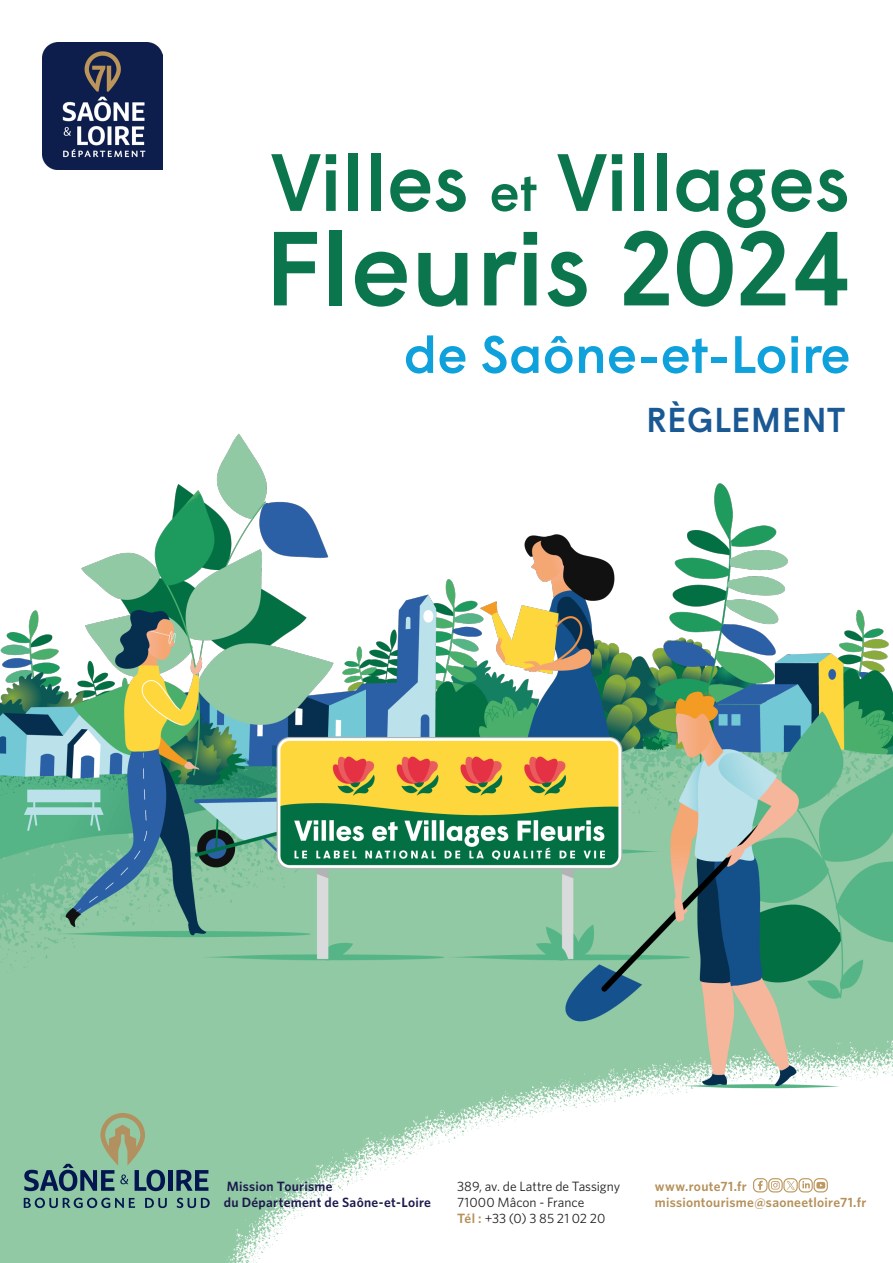
<style>
.page{position:relative;width:893px;height:1263px;background:#fff}
.page>*{position:absolute;margin:0;border:0;box-sizing:border-box;transform-origin:0 0}
.t1{font:500 105px "Wigrum";color:#0b764e}
.t2{font:500 81px "Wigrum";color:#0b764e}
.t3{font:500 52.5px "Wigrum";color:#0ea1dc}
.t4{font:500 34.5px "Wigrum";letter-spacing:.01em;color:#1a5994}
.t5{font:13.5px "Whitney";color:#231f20}
.t6{font:600 13.5px "Whitney";letter-spacing:.02em;color:#b59059}
.t7{font:600 13.5px "Whitney";letter-spacing:.02em;color:#1d184c}
.s1{font-size:52.5px}
.s2{font-weight:600;color:#b59059}
</style>
<div class="page">
<img style="left:0;top:434px;width:893px;height:829px">
<img style="left:43px;top:43px;width:119px;height:127px">
<svg style="left:816px;top:1182px;width:9px;height:7px"></svg>
<svg style="left:802px;top:1181px;width:8px;height:7px"></svg>
<div style="left:813px;top:1178px;width:15px;height:14px;border:1px solid #bd985f;border-radius:5px"></div>
<div style="left:783px;top:1178px;width:15px;height:14px;border:1px solid #bd985f;border-radius:5px"></div>
<svg style="left:752px;top:1177px;width:43px;height:16px"></svg>
<div style="left:798px;top:1178px;width:15px;height:14px;border:1px solid #bd985f;border-radius:5px"></div>
<hr style="left:168px;top:1170px;width:4px;height:21px;background:#031650">
<svg style="left:176px;top:1170px;width:32px;height:21px"></svg>
<svg style="left:24px;top:1198px;width:111px;height:10px"></svg>
<svg style="left:145px;top:1198px;width:22px;height:10px"></svg>
<svg style="left:177px;top:1198px;width:33px;height:10px"></svg>
<svg style="left:24px;top:1113px;width:141px;height:78px;background:#81ad92"></svg>
<p class="t2" style="left:271px;top:121px;width:581px">Villes <span class="s1">et</span> Villages</p>
<p class="t1" style="left:265px;top:189px;width:587px">Fleuris 2024</p>
<p class="t3" style="left:404px;top:315px;width:448px">de Saône-et-Loire</p>
<p class="t4" style="left:646px;top:394px;width:201px">RÈGLEMENT</p>
<p class="t7" style="left:227px;top:1177px;width:107px">Mission Tourisme</p>
<p class="t7" style="left:224px;top:1193px;width:209px">du Département de Saône-et-Loire</p>
<p class="t5" style="left:457px;top:1177px;width:165px">389, av. de Lattre de Tassigny</p>
<p class="t5" style="left:457px;top:1193px;width:129px">71000 Mâcon - France</p>
<p class="t5" style="left:457px;top:1210px;width:150px"><span class="s2">Tél :</span> +33 (0) 3 85 21 02 20</p>
<p class="t6" style="left:655px;top:1177px;width:93px">www.route71.fr</p>
<p class="t6" style="left:655px;top:1194px;width:213px">missiontourisme@saoneetloire71.fr</p>
</div>
